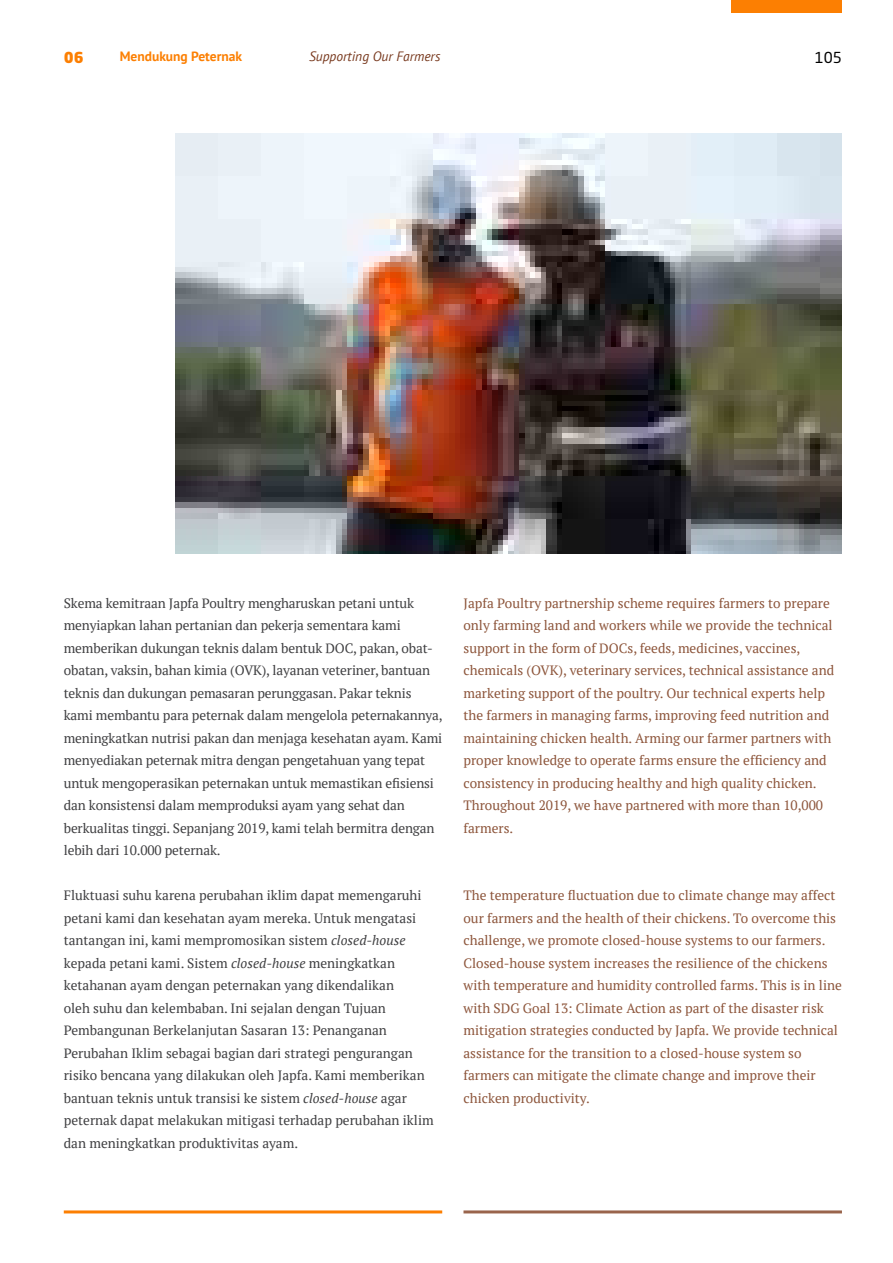
<style>
.page{position:relative;width:893px;height:1263px;background:#fff}
.page>*{position:absolute;margin:0;border:0;box-sizing:border-box;transform-origin:0 0}
.t1{font:15px "Neo Sans W1 G";color:#000}
.t2{font:900 15px "Neo Sans W1 G";color:#fc7f02}
.t3{font:13.5px/22.5px "PT Serif";letter-spacing:-.01em;color:#404042}
.t4{font:13.5px/22.5px "PT Serif";color:#8d553b}
.t5{font:italic 13.5px "PT Sans";color:#78391e}
.t6{font:700 13.5px "PT Sans";color:#fc7f02}
.s1{font-style:italic}
</style>
<div class="page">
<div style="left:731px;top:0;width:111px;height:13px;background:#fc7f02"></div>
<hr style="left:64px;top:1210px;width:378px;height:3px;background:#fc7f02">
<hr style="left:463px;top:1210px;width:379px;height:3px;background:#99644c">
<img style="left:176px;top:134px;width:666px;height:420px">
<p class="t2" style="left:64px;top:47px;width:21px">06</p>
<p class="t6" style="left:120px;top:48px;width:124px">Mendukung Peternak</p>
<p class="t5" style="left:309px;top:48px;width:133px">Supporting Our Farmers</p>
<p class="t1" style="left:815px;top:48px;width:29px">105</p>
<p class="t3" style="left:64px;top:591px;width:380px">Skema kemitraan Japfa Poultry mengharuskan petani untuk menyiapkan lahan pertanian dan pekerja sementara kami memberikan dukungan teknis dalam bentuk DOC, pakan, obat&shy;obatan, vaksin, bahan kimia (OVK), layanan veteriner, bantuan teknis dan dukungan pemasaran perunggasan. Pakar teknis kami membantu para peternak dalam mengelola peternakannya, meningkatkan nutrisi pakan dan menjaga kesehatan ayam. Kami menyediakan peternak mitra dengan pengetahuan yang tepat untuk mengoperasikan peternakan untuk memastikan efisiensi dan konsistensi dalam memproduksi ayam yang sehat dan berkualitas tinggi. Sepanjang 2019, kami telah bermitra dengan lebih dari 10.000 peternak.</p>
<p class="t3" style="left:64px;top:884px;width:371px">Fluktuasi suhu karena perubahan iklim dapat memengaruhi petani kami dan kesehatan ayam mereka. Untuk mengatasi tantangan ini, kami mempromosikan sistem <span class="s1">closed-house </span>kepada petani kami. Sistem <span class="s1">closed-house</span> meningkatkan ketahanan ayam dengan peternakan yang dikendalikan<br>oleh suhu dan kelembaban. Ini sejalan dengan Tujuan Pembangunan Berkelanjutan Sasaran 13: Penanganan Perubahan Iklim sebagai bagian dari strategi pengurangan risiko bencana yang dilakukan oleh Japfa. Kami memberikan bantuan teknis untuk transisi ke sistem <span class="s1">closed-house</span> agar peternak dapat melakukan mitigasi terhadap perubahan iklim dan meningkatkan produktivitas ayam.</p>
<p class="t4" style="left:463px;top:591px;width:372px">Japfa Poultry partnership scheme requires farmers to prepare only farming land and workers while we provide the technical support in the form of DOCs, feeds, medicines, vaccines, chemicals (OVK), veterinary services, technical assistance and marketing support of the poultry. Our technical experts help the farmers in managing farms, improving feed nutrition and maintaining chicken health. Arming our farmer partners with proper knowledge to operate farms ensure the efficiency and consistency in producing healthy and high quality chicken.<br>Throughout 2019, we have partnered with more than 10,000 farmers.</p>
<p class="t4" style="left:463px;top:884px;width:380px">The temperature fluctuation due to climate change may affect our farmers and the health of their chickens. To overcome this challenge, we promote closed-house systems to our farmers.<br>Closed-house system increases the resilience of the chickens with temperature and humidity controlled farms. This is in line with SDG Goal 13: Climate Action as part of the disaster risk mitigation strategies conducted by Japfa. We provide technical assistance for the transition to a closed-house system so farmers can mitigate the climate change and improve their chicken productivity.</p>
</div>
